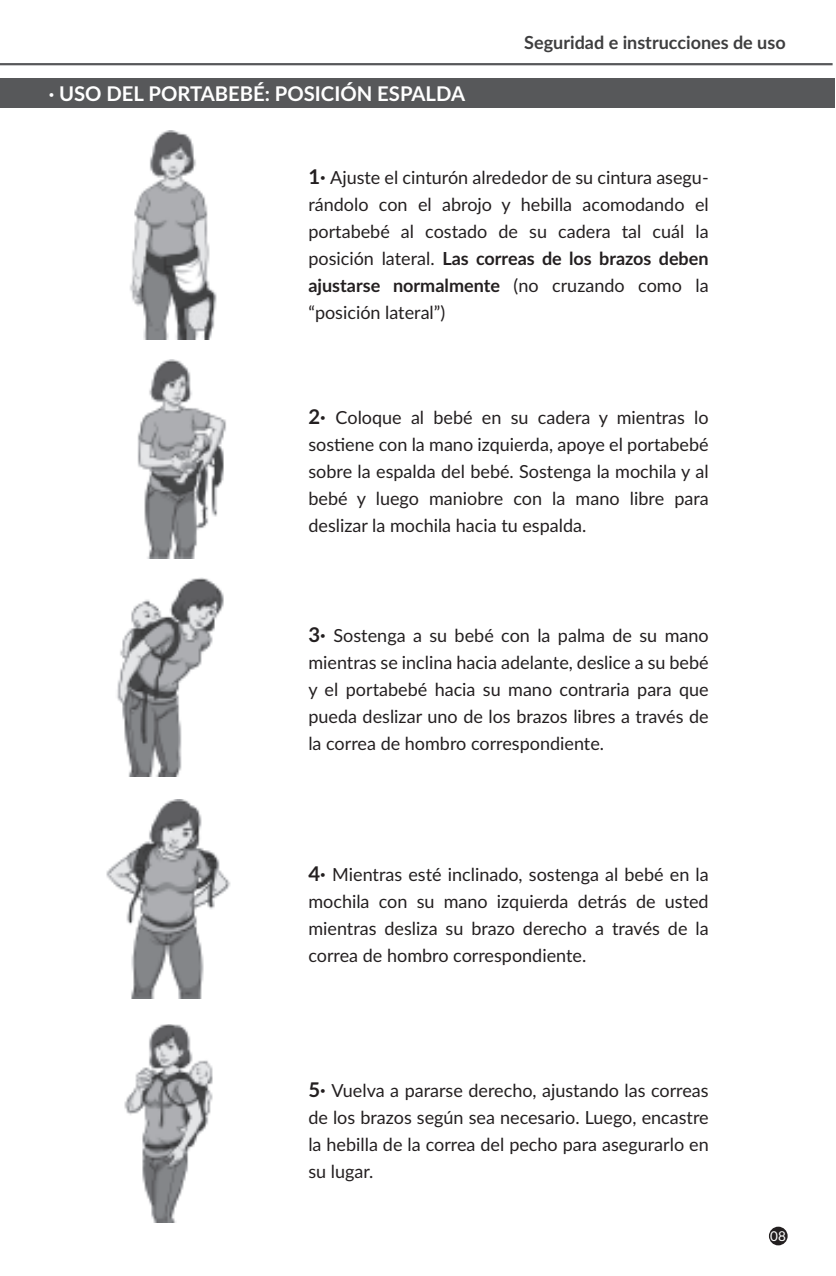
<style>
.page{position:relative;width:836px;height:1276px;background:#fff}
.page>*{position:absolute;margin:0;border:0;box-sizing:border-box;transform-origin:0 0}
.t1{font:700 20.25px "Lato";color:#fff}
.t2{font:18px/27px "Lato";color:#231f20;text-align:justify}
.t3{font:700 18px "Lato";color:#3e3e3f}
.t4{font:13.5px "Lato";color:#fff}
.s1{font-weight:700;font-size:20.25px}
.s2{font-weight:700}
</style>
<div class="page">
<div style="left:0;top:78px;width:834px;height:30px;background:#57585a"></div>
<div style="left:768px;top:1226px;width:19px;height:19px;background:#231f20;border-radius:50%"></div>
<hr style="left:0;top:63px;width:832px;height:2px;background:#57585a">
<img style="left:130px;top:131px;width:87px;height:209px">
<img style="left:137px;top:360px;width:89px;height:198px">
<img style="left:117px;top:578px;width:107px;height:198px">
<img style="left:106px;top:800px;width:125px;height:198px">
<img style="left:124px;top:1024px;width:89px;height:198px">
<p class="t1" style="left:49px;top:79px;width:418px">· USO DEL PORTABEBÉ: POSICIÓN ESPALDA</p>
<p class="t3" style="left:524px;top:29px;width:263px">Seguridad e instrucciones de uso</p>
<p class="t2" style="left:308px;top:163px;width:402px"><span class="s1">1·</span> Ajuste el cinturón alrededor de su cintura asegu&shy;rándolo con el abrojo y hebilla acomodando el portabebé al costado de su cadera tal cuál la posición lateral. <span class="s2">Las correas de los brazos deben ajustarse normalmente</span> (no cruzando como la “posición lateral”)</p>
<p class="t2" style="left:308px;top:403px;width:402px"><span class="s1">2·</span> Coloque al bebé en su cadera y mientras lo sostiene con la mano izquierda, apoye el portabebé sobre la espalda del bebé. Sostenga la mochila y al bebé y luego maniobre con la mano libre para deslizar la mochila hacia tu espalda.</p>
<p class="t2" style="left:308px;top:621px;width:402px"><span class="s1">3·</span> Sostenga a su bebé con la palma de su mano mientras se inclina hacia adelante, deslice a su bebé y el portabebé hacia su mano contraria para que pueda deslizar uno de los brazos libres a través de la correa de hombro correspondiente.</p>
<p class="t2" style="left:308px;top:859px;width:402px"><span class="s1">4·</span> Mientras esté inclinado, sostenga al bebé en la mochila con su mano izquierda detrás de usted mientras desliza su brazo derecho a través de la correa de hombro correspondiente.</p>
<p class="t2" style="left:308px;top:1075px;width:402px"><span class="s1">5·</span> Vuelva a pararse derecho, ajustando las correas de los brazos según sea necesario. Luego, encastre la hebilla de la correa del pecho para asegurarlo en su lugar.</p>
<p class="t4" style="left:770px;top:1226px;width:17px">08</p>
</div>
